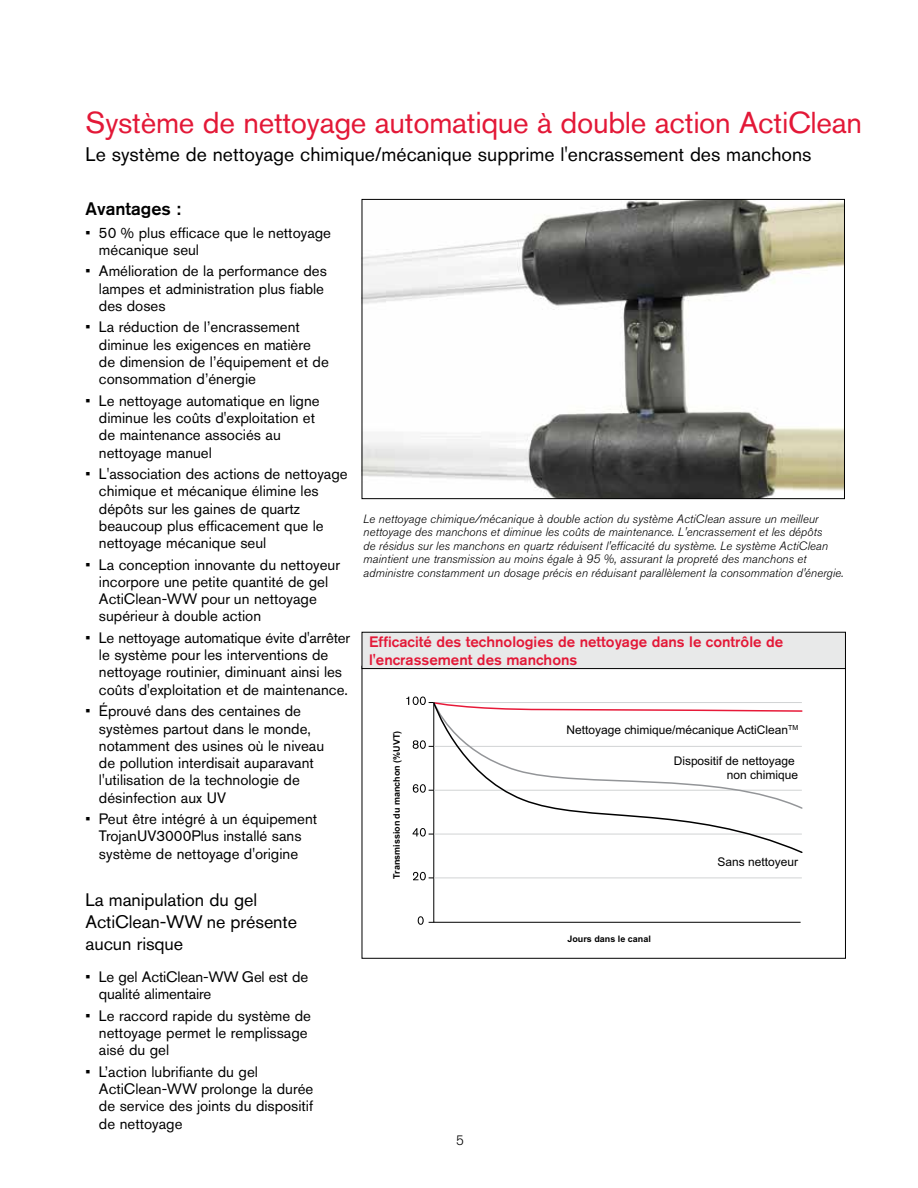
<style>
.page{position:relative;width:918px;height:1188px;background:#fff}
.page>*{position:absolute;margin:0;border:0;box-sizing:border-box;transform-origin:0 0}
.t1{font:30px "Akzidenz Grotesk BQ";letter-spacing:-.01em;color:#e31837}
.t2{font:19.5px "Akzidenz Grotesk BQ";color:#000}
.t3{font:18px/21.6px "Akzidenz Grotesk BQ";letter-spacing:-.005em;color:#000}
.t4{font:500 18px "Akzidenz Grotesk BQ";color:#000}
.t5{font:15px/17.2px "Akzidenz Grotesk BQ";color:#000}
.t6{font:500 15px/18px "Akzidenz Grotesk BQ";color:#e31837}
.t7{font:300 13.5px "Akzidenz Grotesk BQ";color:#000}
.t8{font:italic 300 12px/13.5px "Akzidenz Grotesk BQ";color:#000}
.t9{font:12px/14.4px "Arial";color:#000;text-align:right}
.t10{font:700 9px "Arial";color:#000}
</style>
<div class="page">
<img style="left:364px;top:201px;width:479px;height:296px">
<div style="left:362px;top:199px;width:483px;height:300px;border:1px solid #000"></div>
<svg style="left:433px;top:854px;width:368px;height:69px"></svg>
<hr style="left:434px;top:878px;width:368px;height:1px;background:#d1d3d4">
<svg style="left:413px;top:828px;width:19px;height:9px"></svg>
<svg style="left:413px;top:872px;width:21px;height:8px"></svg>
<svg style="left:418px;top:916px;width:16px;height:9px"></svg>
<svg style="left:406px;top:697px;width:26px;height:96px"></svg>
<svg style="left:432px;top:702px;width:371px;height:152px"></svg>
<div style="left:362px;top:632px;width:483px;height:37px;background:#e8e9e9"></div>
<div style="left:362px;top:632px;width:484px;height:37px;border:1px solid #000"></div>
<h1 class="t1" style="left:86px;top:104px;width:778px">Système de nettoyage automatique à double action ActiClean</h1>
<h2 class="t2" style="left:86px;top:143px;width:727px">Le système de nettoyage chimique/mécanique supprime l'encrassement des manchons</h2>
<p class="t4" style="left:85px;top:198px;width:97px">Avantages :</p>
<p class="t5" style="left:99px;top:224px;width:234px;text-indent:-14px">• 50 % plus efficace que le nettoyage mécanique seul</p>
<p class="t5" style="left:99px;top:262px;width:229px;text-indent:-14px">• Amélioration de la performance des lampes et administration plus fiable des doses</p>
<p class="t5" style="left:99px;top:319px;width:231px;text-indent:-14px">• La réduction de l’encrassement diminue les exigences en matière de dimension de l’équipement et de consommation d’énergie</p>
<p class="t5" style="left:99px;top:392px;width:222px;text-indent:-14px">• Le nettoyage automatique en ligne diminue les coûts d'exploitation et de maintenance associés au nettoyage manuel</p>
<p class="t5" style="left:99px;top:465px;width:250px;text-indent:-14px">• L'association des actions de nettoyage chimique et mécanique élimine les dépôts sur les gaines de quartz beaucoup plus efficacement que le nettoyage mécanique seul</p>
<p class="t5" style="left:99px;top:556px;width:243px;text-indent:-14px">• La conception innovante du nettoyeur incorpore une petite quantité de gel ActiClean-WW pour un nettoyage supérieur à double action</p>
<p class="t5" style="left:99px;top:629px;width:253px;text-indent:-14px">• Le nettoyage automatique évite d'arrêter le système pour les interventions de nettoyage routinier, diminuant ainsi les coûts d'exploitation et de maintenance.</p>
<p class="t5" style="left:99px;top:702px;width:227px;text-indent:-14px">• Éprouvé dans des centaines de systèmes partout dans le monde, notamment des usines où le niveau de pollution interdisait auparavant l'utilisation de la technologie de désinfection aux UV</p>
<p class="t5" style="left:85px;top:810px;width:233px;text-align:center">• Peut être intégré à un équipement<br>TrojanUV3000Plus installé sans système de nettoyage d'origine</p>
<p class="t3" style="left:85px;top:889px;width:213px">La manipulation du gel<br>ActiClean-WW ne présente aucun risque</p>
<p class="t5" style="left:99px;top:968px;width:211px;text-indent:-14px">• Le gel ActiClean-WW Gel est de qualité alimentaire</p>
<p class="t5" style="left:99px;top:1007px;width:214px;text-indent:-14px">• Le raccord rapide du système de nettoyage permet le remplissage aisé du gel</p>
<p class="t5" style="left:99px;top:1063px;width:216px;text-indent:-14px">• L’action lubrifiante du gel<br>ActiClean-WW prolonge la durée de service des joints du dispositif de nettoyage</p>
<p class="t8" style="left:363px;top:512px;width:482px">Le nettoyage chimique/mécanique à double action du système ActiClean assure un meilleur nettoyage des manchons et diminue les coûts de maintenance. L'encrassement et les dépôts<br>de résidus sur les manchons en quartz réduisent l'efficacité du système. Le système ActiClean maintient une transmission au moins égale à 95 %, assurant la propreté des manchons et administre constamment un dosage précis en réduisant parallèlement la consommation d'énergie.</p>
<p class="t6" style="left:369px;top:633px;width:416px">Efficacité des technologies de nettoyage dans le contrôle de l'encrassement des manchons</p>
<p class="t10" style="left:391px;top:879px;width:150px;rotate:-90deg">Transmission du manchon (%UVT)</p>
<p class="t7" style="left:456px;top:1133px;width:9px">5</p>
<p class="t9" style="left:566px;top:723px;width:233px">Nettoyage chimique/mécanique ActiClean<sup>TM</sup></p>
<p class="t9" style="left:674px;top:753px;width:126px">Dispositif de nettoyage non chimique</p>
<p class="t10" style="left:567px;top:933px;width:85px">Jours dans le canal</p>
<p class="t9" style="left:717px;top:855px;width:82px">Sans nettoyeur</p>
</div>
